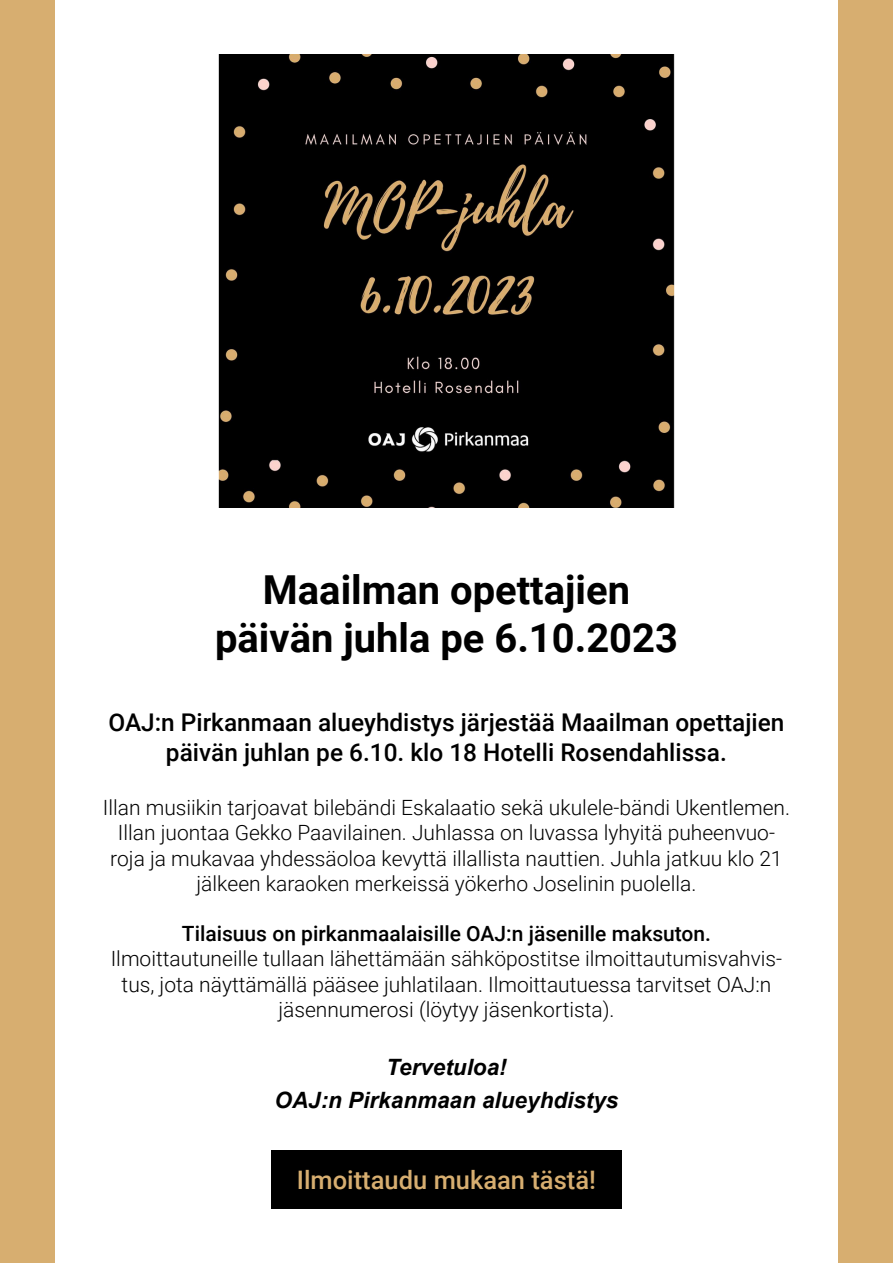
<style>
.page{position:relative;width:893px;height:1263px;background:#fff}
.page>*{position:absolute;margin:0;border:0;box-sizing:border-box;transform-origin:0 0}
.t1{font:700 39.9px "Roboto";color:#000}
.t2{font:500 25.5px "Roboto";color:#d7ae70}
.t3{font:500 24.45px/29.2px "Roboto";color:#000;text-align:center}
.t4{font:italic 700 22.5px "Arial";color:#000}
.t5{font:300 21px/25.2px "Roboto";color:#000;text-align:center}
.t6{font:500 21px "Roboto";color:#000}
</style>
<div class="page">
<div style="left:0;top:0;width:54px;height:1263px;background:#d7ae70"></div>
<div style="left:839px;top:0;width:54px;height:1263px;background:#d7ae70"></div>
<img style="left:219px;top:54px;width:455px;height:454px">
<div style="left:271px;top:1150px;width:351px;height:59px;background:#000"></div>
<p class="t1" style="left:263px;top:562px;width:369px">Maailman opettajien</p>
<p class="t1" style="left:215px;top:609px;width:464px">päivän juhla pe 6.10.2023</p>
<p class="t3" style="left:108px;top:707px;width:678px">OAJ:n Pirkanmaan alueyhdistys järjestää Maailman opettajien päivän juhlan pe 6.10. klo 18 Hotelli Rosendahlissa.</p>
<p class="t5" style="left:103px;top:794px;width:689px">Illan musiikin tarjoavat bilebändi Eskalaatio sekä ukulele-bändi Ukentlemen.<br>Illan juontaa Gekko Paavilainen. Juhlassa on luvassa lyhyitä puheenvuo&shy;roja ja mukavaa yhdessäoloa kevyttä illallista nauttien. Juhla jatkuu klo 21 jälkeen karaoken merkeissä yökerho Joselinin puolella.</p>
<p class="t6" style="left:182px;top:919px;width:531px">Tilaisuus on pirkanmaalaisille OAJ:n jäsenille maksuton.</p>
<p class="t5" style="left:111px;top:946px;width:673px">Ilmoittautuneille tullaan lähettämään sähköpostitse ilmoittautumisvahvis&shy;tus, jota näyttämällä pääsee juhlatilaan. Ilmoittautuessa tarvitset OAJ:n jäsennumerosi (löytyy jäsenkortista).</p>
<p class="t4" style="left:386px;top:1052px;width:122px">Tervetuloa!</p>
<p class="t4" style="left:275px;top:1085px;width:345px">OAJ:n Pirkanmaan alueyhdistys</p>
<p class="t2" style="left:297px;top:1162px;width:301px">Ilmoittaudu mukaan tästä!</p>
</div>
